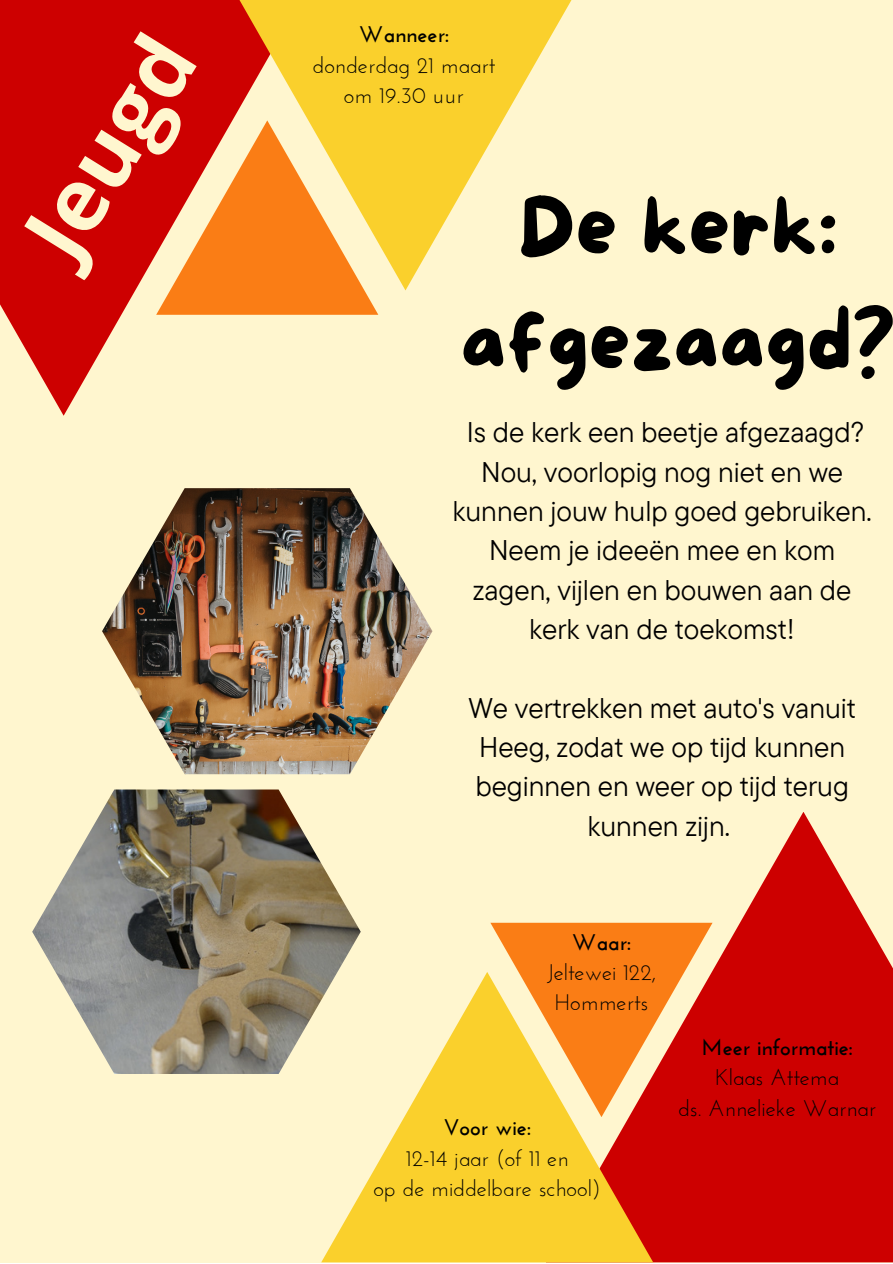
<style>
.page{position:relative;width:893px;height:1264px;background:#fff}
.page>*{position:absolute;margin:0;border:0;box-sizing:border-box;transform-origin:0 0}
.t1{font:700 86.85px "Open Sans";color:#fff6cf}
.t2{font:82.5px/114.6px "More Sugar";color:#000;text-align:center}
.t3{font:28.35px/39.3px "TT Commons Pro";color:#000;text-align:center}
.t4{font:22.5px "Josefin Sans";color:#000}
.t5{font:700 22.5px "Josefin Sans";color:#000}
</style>
<div class="page">
<div style="left:0;top:0;width:892px;height:1262px;background:#fff6cf"></div>
<svg style="left:0;top:0;width:239px;height:416px;fill:#cd0000"></svg>
<svg style="left:239px;top:0;width:332px;height:290px;fill:#fad02c"></svg>
<svg style="left:156px;top:120px;width:222px;height:195px"></svg>
<svg style="left:653px;top:812px;width:239px;height:450px;fill:#cd0000"></svg>
<svg style="left:321px;top:972px;width:332px;height:290px;fill:#fad02c"></svg>
<svg style="left:490px;top:922px;width:222px;height:195px"></svg>
<img style="left:102px;top:488px;width:330px;height:286px">
<img style="left:32px;top:789px;width:329px;height:284px">
<p class="t1" style="left:-6px;top:216px;width:243px;rotate:-58deg">Jeugd</p>
<p class="t5" style="left:359px;top:26px;width:92px">Wanneer:</p>
<p class="t4" style="left:312px;top:56px;width:184px">donderdag 21 maart</p>
<p class="t4" style="left:344px;top:86px;width:121px">om 19.30 uur</p>
<p class="t2" style="left:460px;top:174px;width:437px">De kerk: afgezaagd?</p>
<p class="t3" style="left:452px;top:412px;width:420px">Is de kerk een beetje afgezaagd?<br>Nou, voorlopig nog niet en we kunnen jouw hulp goed gebruiken.<br>Neem je ideeën mee en kom zagen, vijlen en bouwen aan de kerk van de toekomst!</p>
<p class="t3" style="left:468px;top:687px;width:389px">We vertrekken met auto's vanuit<br>Heeg, zodat we op tijd kunnen beginnen en weer op tijd terug kunnen zijn.</p>
<p class="t5" style="left:572px;top:932px;width:61px">Waar:</p>
<p class="t4" style="left:546px;top:963px;width:111px">Jeltewei 122,</p>
<p class="t4" style="left:554px;top:993px;width:95px">Hommerts</p>
<p class="t5" style="left:443px;top:1118px;width:89px">Voor wie:</p>
<p class="t4" style="left:406px;top:1148px;width:164px">12-14 jaar (of 11 en</p>
<p class="t4" style="left:373px;top:1178px;width:229px">op de middelbare school)</p>
<p class="t5" style="left:701px;top:1038px;width:153px">Meer informatie:</p>
<p class="t4" style="left:715px;top:1068px;width:125px">Klaas Attema</p>
<p class="t4" style="left:678px;top:1098px;width:200px">ds. Annelieke Warnar</p>
</div>
